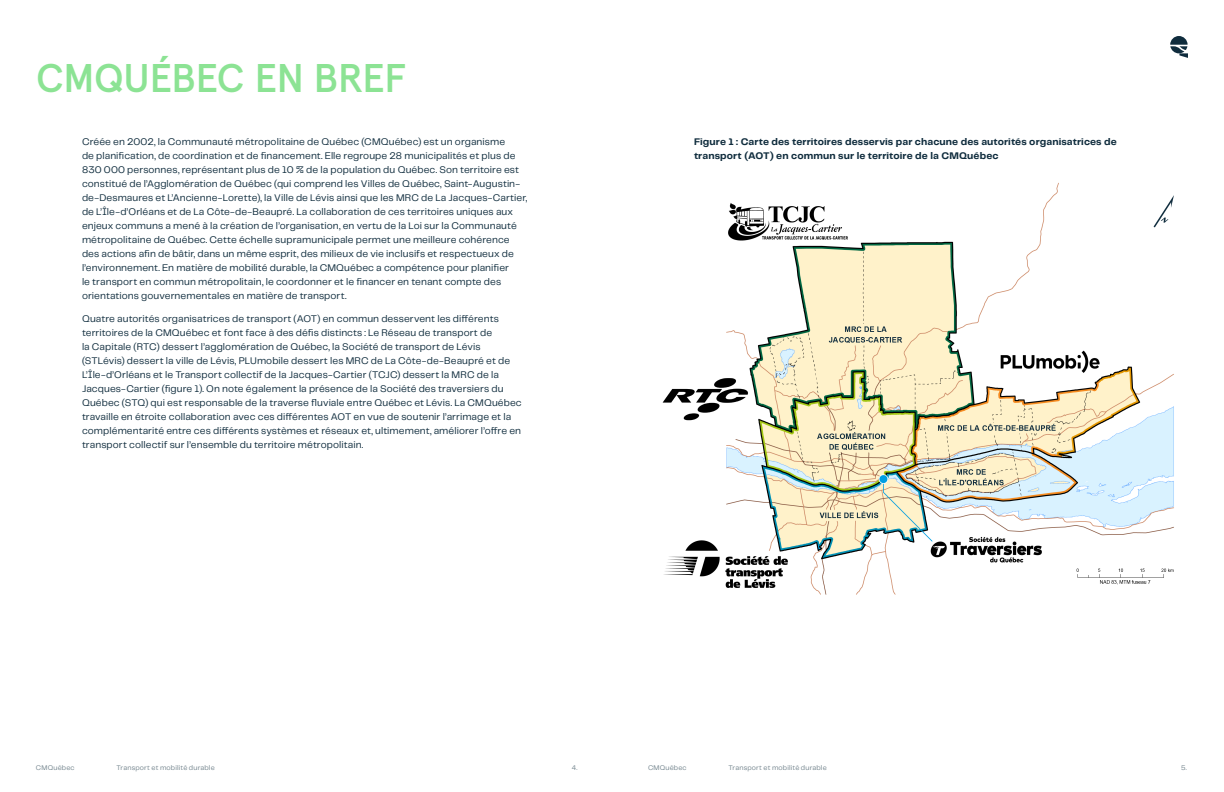
<style>
.page{position:relative;width:1224px;height:792px;background:#fff}
.page>*{position:absolute;margin:0;border:0;box-sizing:border-box;transform-origin:0 0}
.Apercu_-_40{font:500 40px "Apercu";letter-spacing:-.015em;color:#8ce394}
.PP_Telegraph_-_10pt{font:10px/14px "PP Telegraf";letter-spacing:.01em;color:#0f2c3d}
.PP_Telegraph_-_10pt-2{font:700 10px/14px "PP Telegraf";letter-spacing:.01em;color:#0f2c3d}
.t1{font:7px "PP Telegraf";letter-spacing:.02em;color:#72838c}
</style>
<div class="page">
<svg style="left:1170px;top:36px;width:18px;height:22px"></svg>
<img style="left:662px;top:182px;width:512px;height:413px">
<p class="Apercu_-_40" style="left:36px;top:47px;width:372px">CMQUÉBEC EN BREF</p>
<p class="PP_Telegraph_-_10pt" style="left:82px;top:134px;width:447px">Créée en 2002, la Communauté métropolitaine de Québec (CMQuébec) est un organisme<br>de planification, de coordination et de financement. Elle regroupe 28 municipalités et plus de 830 000 personnes, représentant plus de 10 % de la population du Québec. Son territoire est constitué de l’Agglomération de Québec (qui comprend les Villes de Québec, Saint-Augustin&shy;de-Desmaures et L’Ancienne-Lorette), la Ville de Lévis ainsi que les MRC de La Jacques-Cartier, de L’Île-d’Orléans et de La Côte-de-Beaupré. La collaboration de ces territoires uniques aux enjeux communs a mené à la création de l’organisation, en vertu de la Loi sur la Communauté métropolitaine de Québec. Cette échelle supramunicipale permet une meilleure cohérence des actions afin de bâtir, dans un même esprit, des milieux de vie inclusifs et respectueux de l’environnement. En matière de mobilité durable, la CMQuébec a compétence pour planifier<br>le transport en commun métropolitain, le coordonner et le financer en tenant compte des orientations gouvernementales en matière de transport.</p>
<p class="PP_Telegraph_-_10pt" style="left:82px;top:311px;width:441px">Quatre autorités organisatrices de transport (AOT) en commun desservent les différents territoires de la CMQuébec et font face à des défis distincts : Le Réseau de transport de<br>la Capitale (RTC) dessert l’agglomération de Québec, la Société de transport de Lévis (STLévis) dessert la ville de Lévis, PLUmobile dessert les MRC de La Côte-de-Beaupré et de L’Île-d’Orléans et le Transport collectif de la Jacques-Cartier (TCJC) dessert la MRC de la Jacques-Cartier (figure 1). On note également la présence de la Société des traversiers du Québec (STQ) qui est responsable de la traverse fluviale entre Québec et Lévis. La CMQuébec travaille en étroite collaboration avec ces différentes AOT en vue de soutenir l’arrimage et la complémentarité entre ces différents systèmes et réseaux et, ultimement, améliorer l’offre en transport collectif sur l’ensemble du territoire métropolitain.</p>
<p class="PP_Telegraph_-_10pt-2" style="left:694px;top:135px;width:424px">Figure 1 : Carte des territoires desservis par chacune des autorités organisatrices de transport (AOT) en commun sur le territoire de la CMQuébec</p>
<p class="t1" style="left:36px;top:763px;width:40px">CMQuébec</p>
<p class="t1" style="left:117px;top:763px;width:100px">Transport et mobilité durable</p>
<p class="t1" style="left:648px;top:763px;width:40px">CMQuébec</p>
<p class="t1" style="left:729px;top:763px;width:100px">Transport et mobilité durable</p>
<p class="t1" style="left:572px;top:763px;width:7px">4.</p>
<p class="t1" style="left:1181px;top:763px;width:7px">5.</p>
</div>
